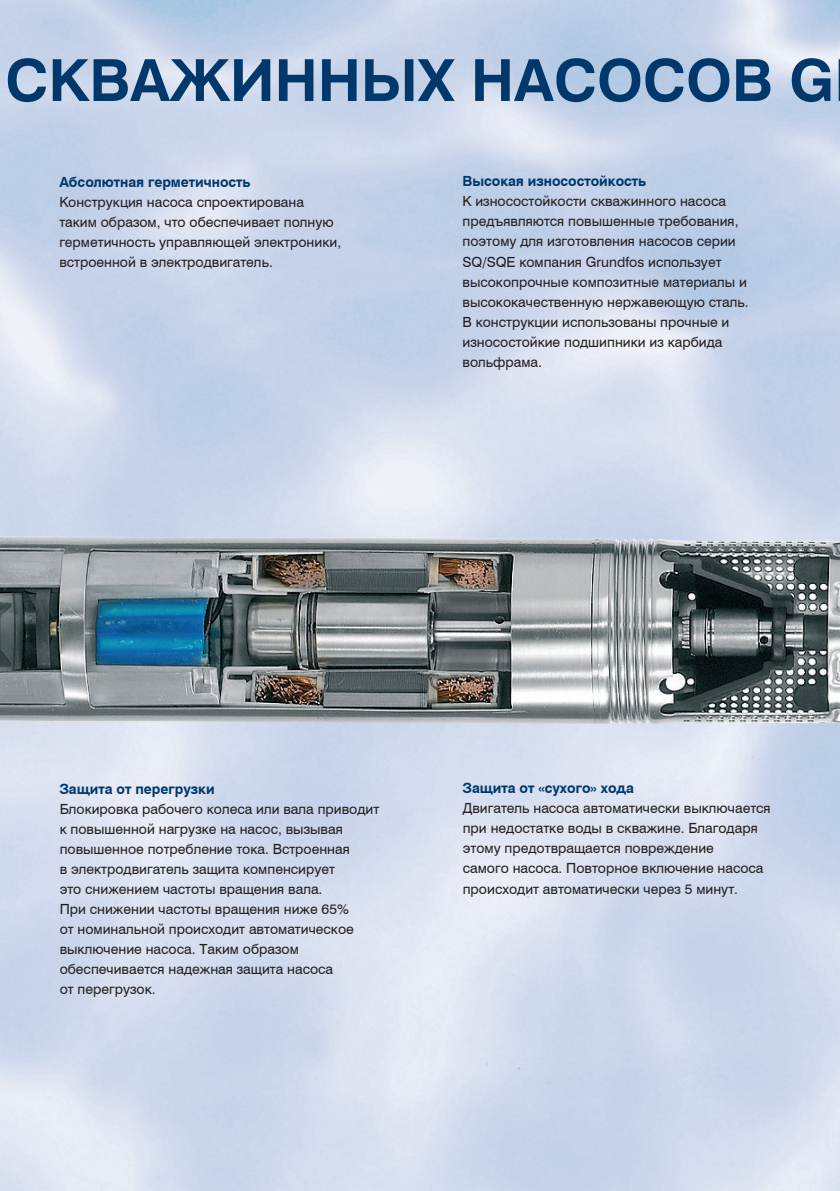
<style>
.page{position:relative;width:840px;height:1191px;background:#fff}
.page>*{position:absolute;margin:0;border:0;box-sizing:border-box;transform-origin:0 0}
.t1{font:700 58px "Swiss 721 BT";color:#00386c}
.t2{font:14px/20px "Swiss 721 BT";color:#231f20}
.t3{font:700 14px "Swiss 721 BT";color:#00386c}
</style>
<div class="page">
<img style="left:0;top:534px;width:839px;height:207px">
<h1 class="t1" style="left:5px;top:40px;width:830px">СКВАЖИННЫХ НАСОСОВ G</h1>
<p class="t3" style="left:59px;top:172px;width:192px">Абсолютная герметичность</p>
<p class="t2" style="left:59px;top:191px;width:283px">Конструкция насоса спроектирована таким образом, что обеспечивает полную герметичность управляющей электроники, встроенной в электродвигатель.</p>
<p class="t3" style="left:462px;top:172px;width:185px">Высокая износостойкость</p>
<p class="t2" style="left:462px;top:191px;width:287px">К износостойкости скважинного насоса предъявляются повышенные требования, поэтому для изготовления насосов серии SQ/SQE компания Grundfos использует высокопрочные композитные материалы и высококачественную нержавеющую сталь.<br>В конструкции использованы прочные и износостойкие подшипники из карбида вольфрама.</p>
<p class="t3" style="left:60px;top:779px;width:156px">Защита от перегрузки</p>
<p class="t2" style="left:60px;top:798px;width:321px">Блокировка рабочего колеса или вала приводит к повышенной нагрузке на насос, вызывая повышенное потребление тока. Встроенная<br>в электродвигатель защита компенсирует<br>это снижением частоты вращения вала.<br>При снижении частоты вращения ниже 65%<br>от номинальной происходит автоматическое выключение насоса. Таким образом обеспечивается надежная защита насоса<br>от перегрузок.</p>
<p class="t3" style="left:462px;top:778px;width:173px">Защита от «сухого» хода</p>
<p class="t2" style="left:462px;top:798px;width:309px">Двигатель насоса автоматически выключается при недостатке воды в скважине. Благодаря этому предотвращается повреждение<br>самого насоса. Повторное включение насоса происходит автоматически через 5 минут.</p>
</div>
